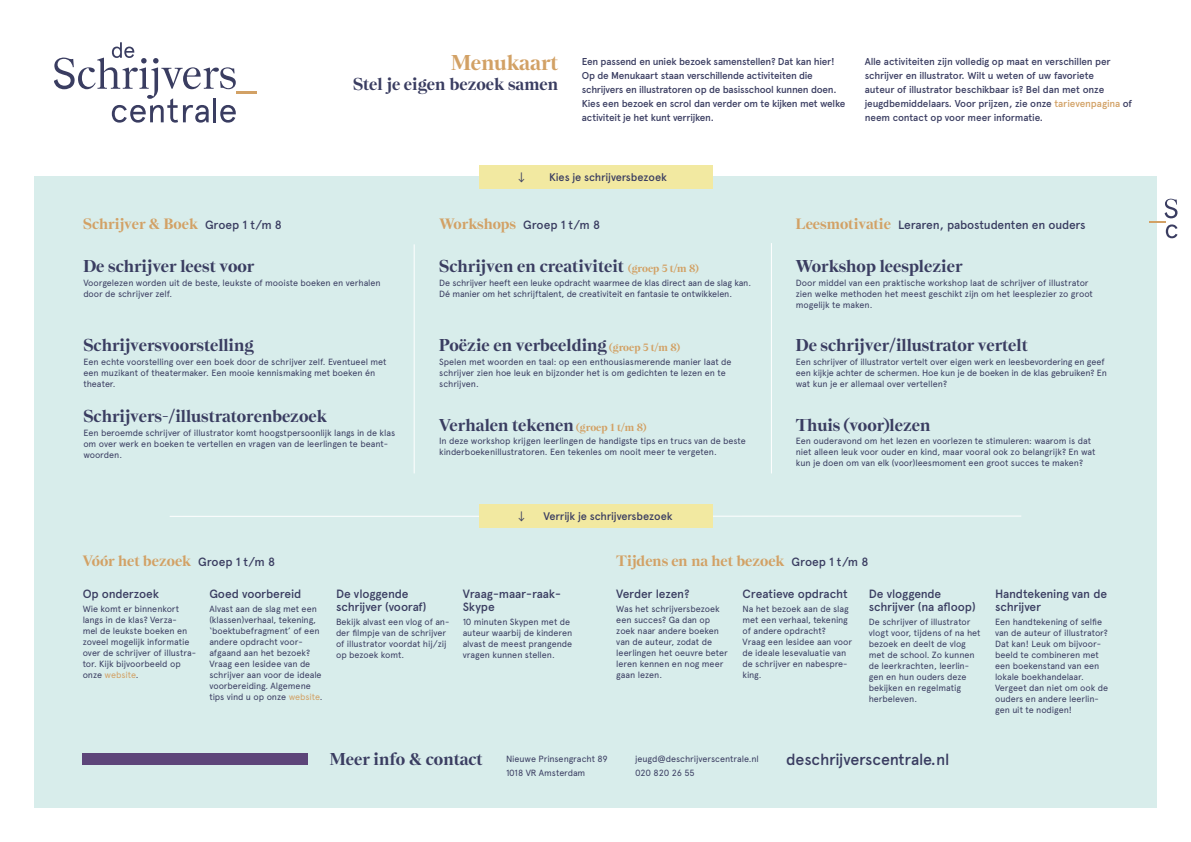
<style>
.page{position:relative;width:1191px;height:842px;background:#fff}
.page>*{position:absolute;margin:0;border:0;box-sizing:border-box;transform-origin:0 0}
.t1{font:700 20px "Nantes";color:#d2a165}
.t2{font:700 16px "Nantes";color:#3a3d61}
.t3{font:500 16px "Apercu";letter-spacing:-.02em;color:#3a3d61}
.t4{font:700 14px "Nantes";color:#d2a165}
.t5{font:500 12px/13px "Apercu";letter-spacing:-.015em;color:#3a3d61}
.t6{font:500 11px "Apercu";letter-spacing:-.01em;color:#3a3d61}
.t7{font:11px "Larsseit";color:#3a3d61}
.t8{font:500 10px/14px "Apercu";letter-spacing:-.02em;color:#3a3d61}
.t9{font:9px/11px "Apercu";letter-spacing:-.01em;color:#3a3d61}
.s1{color:#d2a165}
.s2{font-family:"Apercu";font-weight:500;font-size:12px;color:#3a3d61}
.s3{font-family:"Nantes";font-weight:700;font-size:14px;color:#d2a165}
.s4{font-size:10px;color:#d2a165}
</style>
<div class="page">
<div style="left:34px;top:177px;width:1123px;height:631px;background:#d8edeb"></div>
<hr style="left:170px;top:516px;width:851px;height:1px;background:#fff">
<hr style="left:771px;top:243px;width:1px;height:230px;background:#fff">
<hr style="left:414px;top:244px;width:1px;height:229px;background:#fff">
<div style="left:478px;top:505px;width:234px;height:23px;background:#f2e9a1"></div>
<div style="left:478px;top:165px;width:234px;height:24px;background:#f2e9a1"></div>
<svg style="left:1149px;top:199px;width:28px;height:39px"></svg>
<hr style="left:236px;top:92px;width:20px;height:2px;background:#d2a165">
<svg style="left:54px;top:42px;width:182px;height:81px"></svg>
<div style="left:82px;top:753px;width:225px;height:12px;background:#5d4579"></div>
<h1 class="t1" style="left:451px;top:49px;width:109px">Menukaart</h1>
<h2 class="t2" style="left:353px;top:73px;width:207px">Stel je eigen bezoek samen</h2>
<p class="t8" style="left:582px;top:54px;width:265px">Een passend en uniek bezoek samenstellen? Dat kan hier!<br>Op de Menukaart staan verschillende activiteiten die schrijvers en illustratoren op de basisschool kunnen doen.<br>Kies een bezoek en scrol dan verder om te kijken met welke activiteit je het kunt verrijken.</p>
<p class="t8" style="left:864px;top:54px;width:269px">Alle activiteiten zijn volledig op maat en verschillen per schrijver en illustrator. Wilt u weten of uw favoriete<br>auteur of illustrator beschikbaar is? Bel dan met onze jeugdbemiddelaars. Voor prijzen, zie onze <span class="s1">tarievenpagina</span> of neem contact op voor meer informatie.</p>
<h3 class="t4" style="left:83px;top:214px;width:200px">Schrijver &amp; Boek <span class="s2">Groep 1 t/m 8</span></h3>
<h2 class="t2" style="left:83px;top:255px;width:173px">De schrijver leest voor</h2>
<p class="t9" style="left:83px;top:277px;width:299px">Voorgelezen worden uit de beste, leukste of mooiste boeken en verhalen door de schrijver zelf.</p>
<h2 class="t2" style="left:83px;top:334px;width:172px">Schrijversvoorstelling</h2>
<p class="t9" style="left:83px;top:356px;width:305px">Een echte voorstelling over een boek door de schrijver zelf. Eventueel met een muzikant of theatermaker. Een mooie kennismaking met boeken én theater.</p>
<h2 class="t2" style="left:83px;top:405px;width:245px">Schrijvers-/illustratorenbezoek</h2>
<p class="t9" style="left:83px;top:427px;width:313px">Een beroemde schrijver of illustrator komt hoogstpersoonlijk langs in de klas om over werk en boeken te vertellen en vragen van de leerlingen te beant&shy;woorden.</p>
<p class="t7" style="left:529px;top:172px;width:12px;rotate:90deg">—›</p>
<p class="t6" style="left:549px;top:170px;width:119px">Kies je schrijversbezoek</p>
<h3 class="t5" style="left:439px;top:219px;width:162px"><span class="s3">Workshops</span> Groep 1 t/m 8</h3>
<h3 class="t5" style="left:796px;top:219px;width:291px"><span class="s3">Leesmotivatie</span> Leraren, pabostudenten en ouders</h3>
<h2 class="t2" style="left:439px;top:255px;width:261px">Schrijven en creativiteit <span class="s4">(groep 5 t/m 8)</span></h2>
<p class="t9" style="left:439px;top:277px;width:313px">De schrijver heeft een leuke opdracht waarmee de klas direct aan de slag kan.<br>Dé manier om het schrijftalent, de creativiteit en fantasie te ontwikkelen.</p>
<h2 class="t2" style="left:439px;top:334px;width:242px">Poëzie en verbeelding <span class="s4">(groep 5 t/m 8)</span></h2>
<p class="t9" style="left:439px;top:356px;width:294px">Spelen met woorden en taal: op een enthousiasmerende manier laat de schrijver zien hoe leuk en bijzonder het is om gedichten te lezen en te schrijven.</p>
<h2 class="t2" style="left:439px;top:413px;width:208px">Verhalen tekenen <span class="s4">(groep 1 t/m 8)</span></h2>
<p class="t9" style="left:439px;top:436px;width:308px">In deze workshop krijgen leerlingen de handigste tips en trucs van de beste kinderboekenillustratoren. Een tekenles om nooit meer te vergeten.</p>
<p class="t7" style="left:529px;top:511px;width:12px;rotate:90deg">—›</p>
<p class="t6" style="left:543px;top:510px;width:131px">Verrijk je schrijversbezoek</p>
<h2 class="t2" style="left:796px;top:255px;width:168px">Workshop leesplezier</h2>
<p class="t9" style="left:796px;top:277px;width:299px">Door middel van een praktische workshop laat de schrijver of illustrator zien welke methoden het meest geschikt zijn om het leesplezier zo groot mogelijk te maken.</p>
<h2 class="t2" style="left:796px;top:334px;width:233px">De schrijver/illustrator vertelt</h2>
<p class="t9" style="left:796px;top:356px;width:313px">Een schrijver of illustrator vertelt over eigen werk en leesbevordering en geef een kijkje achter de schermen. Hoe kun je de boeken in de klas gebruiken? En wat kun je er allemaal over vertellen?</p>
<h2 class="t2" style="left:796px;top:413px;width:136px">Thuis (voor)lezen</h2>
<p class="t9" style="left:796px;top:436px;width:301px">Een ouderavond om het lezen en voorlezen te stimuleren: waarom is dat niet alleen leuk voor ouder en kind, maar vooral ook zo belangrijk? En wat kun je doen om van elk (voor)leesmoment een groot succes te maken?</p>
<h3 class="t4" style="left:83px;top:551px;width:194px">Vóór het bezoek <span class="s2">Groep 1 t/m 8</span></h3>
<h3 class="t4" style="left:616px;top:551px;width:254px">Tijdens en na het bezoek <span class="s2">Groep 1 t/m 8</span></h3>
<h3 class="t5" style="left:83px;top:588px;width:78px">Op onderzoek</h3>
<p class="t9" style="left:83px;top:604px;width:115px">Wie komt er binnenkort langs in de klas? Verza-<br>mel de leukste boeken en zoveel mogelijk informatie over de schrijver of illustra&shy;tor. Kijk bijvoorbeeld op onze <span class="s1">website</span>.</p>
<h3 class="t5" style="left:209px;top:588px;width:94px">Goed voorbereid</h3>
<p class="t9" style="left:209px;top:604px;width:115px">Alvast aan de slag met een (klassen)verhaal, tekening, ‘boektubefragment’ of een andere opdracht voor&shy;afgaand aan het bezoek?<br>Vraag een lesidee van de schrijver aan voor de ideale voorbereiding. Algemene tips vind u op onze <span class="s1">website</span>.</p>
<h3 class="t5" style="left:336px;top:588px;width:92px">De vloggende schrijver (vooraf)</h3>
<p class="t9" style="left:336px;top:617px;width:115px">Bekijk alvast een vlog of an&shy;der filmpje van de schrijver of illustrator voordat hij/zij op bezoek komt.</p>
<h3 class="t5" style="left:462px;top:588px;width:100px">Vraag-maar-raak-<br>Skype</h3>
<p class="t9" style="left:462px;top:617px;width:111px">10 minuten Skypen met de auteur waarbij de kinderen alvast de meest prangende vragen kunnen stellen.</p>
<h3 class="t5" style="left:616px;top:588px;width:75px">Verder lezen?</h3>
<p class="t9" style="left:616px;top:604px;width:113px">Was het schrijversbezoek een succes? Ga dan op zoek naar andere boeken van de auteur, zodat de leerlingen het oeuvre beter leren kennen en nog meer gaan lezen.</p>
<h3 class="t5" style="left:742px;top:588px;width:107px">Creatieve opdracht</h3>
<p class="t9" style="left:742px;top:604px;width:111px">Na het bezoek aan de slag met een verhaal, tekening of andere opdracht?<br>Vraag een lesidee aan voor de ideale lesevaluatie van de schrijver en nabespre&shy;king.</p>
<h3 class="t5" style="left:868px;top:588px;width:108px">De vloggende schrijver (na afloop)</h3>
<p class="t9" style="left:868px;top:617px;width:113px">De schrijver of illustrator vlogt voor, tijdens of na het bezoek en deelt de vlog met de school. Zo kunnen de leerkrachten, leerlin&shy;gen en hun ouders deze bekijken en regelmatig herbeleven.</p>
<h2 class="t2" style="left:330px;top:748px;width:154px">Meer info &amp; contact</h2>
<h2 class="t3" style="left:786px;top:750px;width:165px">deschrijverscentrale.nl</h2>
<p class="t9" style="left:506px;top:751px;width:103px;line-height:13.8px">Nieuwe Prinsengracht 89<br>1018 VR Amsterdam</p>
<p class="t9" style="left:635px;top:751px;width:125px;line-height:13.8px">jeugd@deschrijverscentrale.nl<br>020 820 26 55</p>
<h3 class="t5" style="left:995px;top:588px;width:113px">Handtekening van de schrijver</h3>
<p class="t9" style="left:995px;top:617px;width:115px">Een handtekening of selfie van de auteur of illustrator?<br>Dat kan! Leuk om bijvoor&shy;beeld te combineren met een boekenstand van een lokale boekhandelaar.<br>Vergeet dan niet om ook de ouders en andere leerlin&shy;gen uit te nodigen!</p>
</div>
